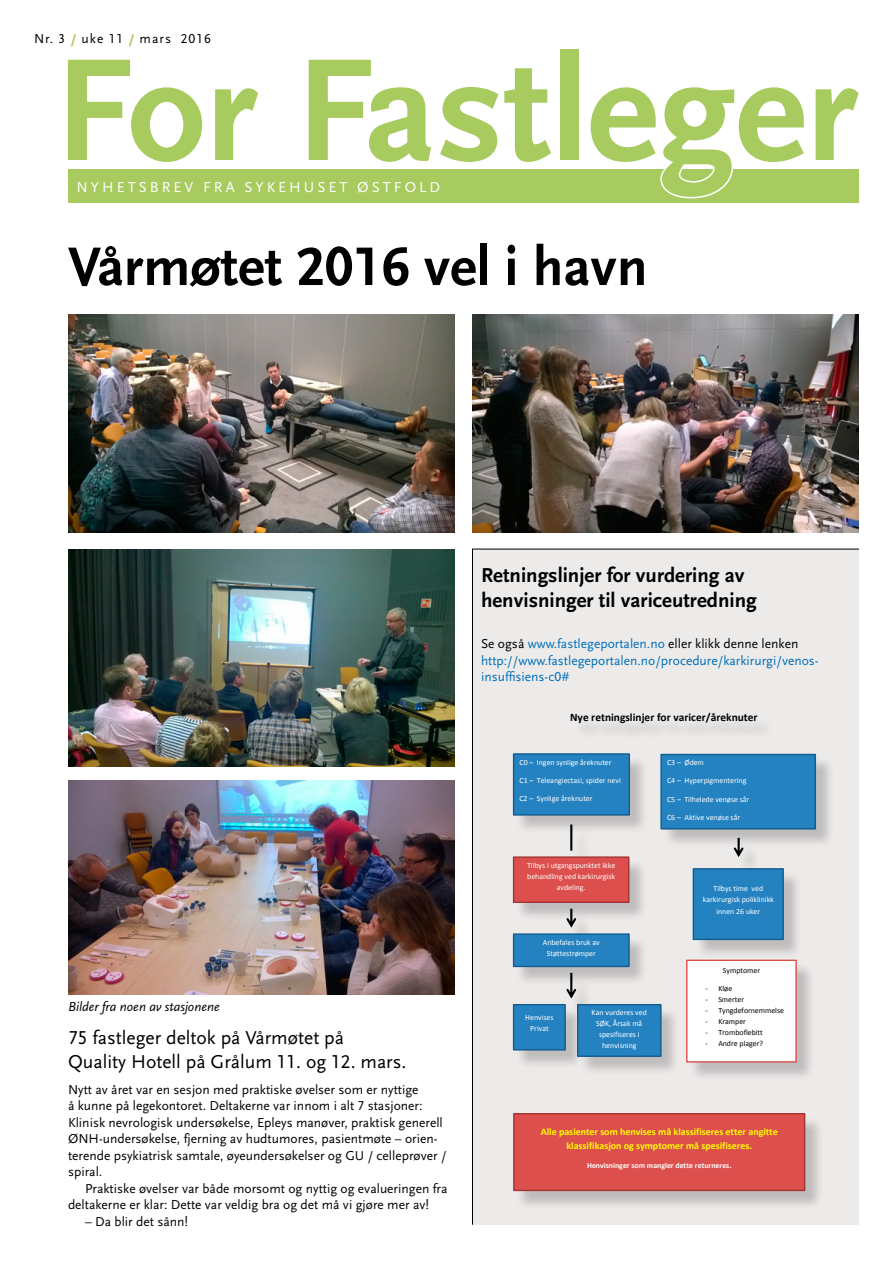
<style>
.page{position:relative;width:893px;height:1263px;background:#fff}
.page>*{position:absolute;margin:0;border:0;box-sizing:border-box;transform-origin:0 0}
.t1{font:700 151.95px "Scala Sans LF";color:#a8cb5f}
.t2{font:700 56.7px "Scala Sans LF";color:#000}
.t3{font:700 21px/25.2px "Scala Sans LF";color:#000}
.t4{font:19.5px/23.4px "Scala Sans LF";color:#000}
.t5{font:15px "Scala Sans LF";letter-spacing:.2em;color:#fff}
.t6{font:13.5px/16.5px "Scala Sans LF";color:#000}
.t7{font:13.5px/16.5px "Scala Sans LF";color:#006fba}
.t8{font:italic 13.5px "Scala Sans LF";color:#000}
.t9{font:13.5px "Scala Sans LF";letter-spacing:.075em;color:#000}
.t10{font:700 11.4px "Calibri";color:#000}
.t11{font:700 10.05px/14.1px "Calibri";color:#ff0;text-align:center}
.t12{font:7.8px/11.1px "Calibri";color:#fff;text-align:center}
.t13{font:7.8px "Calibri";color:#000}
.t14{font:700 7.8px "Calibri";color:#fff}
.s1{font-weight:700;color:#a8cb5f}
.s2{color:#000}
</style>
<div class="page">
<div style="left:68px;top:170px;width:791px;height:32px;background:#a8cb5f"></div>
<svg style="left:659px;top:169px;width:78px;height:30px"></svg>
<img style="left:472px;top:315px;width:387px;height:217px">
<img style="left:68px;top:549px;width:386px;height:218px">
<img style="left:68px;top:780px;width:386px;height:215px">
<img style="left:68px;top:315px;width:386px;height:217px">
<svg style="left:472px;top:548px;width:387px;height:677px;background:#cbc7ce"></svg>
<p class="t9" style="left:34px;top:32px;width:178px">Nr. 3 <span class="s1">/</span> uke 11 <span class="s1">/</span> mars 2016</p>
<h1 class="t1" style="left:54px;top:29px;width:805px">For Fastleger</h1>
<p class="t5" style="left:77px;top:179px;width:365px">Nyhetsbrev fra Sykehuset Østfold</p>
<h2 class="t2" style="left:68px;top:236px;width:581px">Vårmøtet 2016 vel i havn</h2>
<h3 class="t3" style="left:481px;top:563px;width:277px">Retningslinjer for vurdering av henvisninger til variceutredning</h3>
<p class="t7" style="left:481px;top:636px;width:339px"><span class="s2">Se også</span> www.fastlegeportalen.no <span class="s2">eller klikk denne lenken </span>http://www.fastlegeportalen.no/procedure/karkirurgi/venos&shy;insuffisiens-c0#</p>
<p class="t10" style="left:570px;top:710px;width:189px">Nye retningslinjer for varicer/åreknuter</p>
<p class="t12" style="left:519px;top:757px;width:94px">C0 – Ingen synlige åreknuter</p>
<p class="t12" style="left:519px;top:775px;width:103px">C1 – Teleangiectasi, spider nevi</p>
<p class="t12" style="left:519px;top:793px;width:75px">C2 – Synlige åreknuter</p>
<p class="t12" style="left:667px;top:757px;width:38px">C3 – Ødem</p>
<p class="t12" style="left:667px;top:775px;width:81px">C4 – Hyperpigmentering</p>
<p class="t12" style="left:667px;top:793px;width:84px">C5 – Tilhelede venøse sår</p>
<p class="t12" style="left:667px;top:811px;width:75px">C6 – Aktive venøse sår</p>
<p class="t8" style="left:68px;top:999px;width:153px">Bilder fra noen av stasjonene</p>
<h3 class="t4" style="left:68px;top:1026px;width:340px">75 fastleger deltok på Vårmøtet på<br>Quality Hotell på Grålum 11. og 12. mars.</h3>
<p class="t6" style="left:68px;top:1081px;width:380px">Nytt av året var en sesjon med praktiske øvelser som er nyttige<br>å kunne på legekontoret. Deltakerne var innom i alt 7 stasjoner:<br>Klinisk nevrologisk undersøkelse, Epleys manøver, praktisk generell ØNH -undersøkelse, fjerning av hudtumores, pasientmøte – orien&shy;terende psykiatrisk samtale, øyeundersøkelser og GU / celleprøver / spiral.</p>
<p class="t6" style="left:68px;top:1180px;width:381px;text-indent:17px">Praktiske øvelser var både morsomt og nyttig og evalueringen fra deltakerne er klar: Dette var veldig bra og det må vi gjøre mer av!</p>
<p class="t6" style="left:85px;top:1213px;width:105px">– Da blir det sånn!</p>
<p class="t12" style="left:527px;top:860px;width:90px">Tilbys i utgangspunktet ikke behandling ved karkirurgisk avdeling.</p>
<p class="t12" style="left:543px;top:937px;width:58px">Anbefales bruk av<br>Støttestrømper</p>
<p class="t12" style="left:525px;top:1012px;width:30px">Henvises<br>Privat</p>
<p class="t12" style="left:592px;top:1007px;width:57px">Kan vurderes ved<br>SØK, Årsak må spesifiseres i henvisning</p>
<p class="t12" style="left:703px;top:883px;width:73px">Tilbys time ved karkirurgisk poliklinikk innen 26 uker</p>
<p class="t13" style="left:723px;top:965px;width:39px">Symptomer</p>
<p class="t13" style="left:705px;top:983px;width:28px">- Kløe</p>
<p class="t13" style="left:705px;top:994px;width:40px">- Smerter</p>
<p class="t13" style="left:705px;top:1005px;width:80px">- Tyngdefornemmelse</p>
<p class="t13" style="left:705px;top:1016px;width:42px">- Kramper</p>
<p class="t13" style="left:705px;top:1027px;width:59px">- Tromboflebitt</p>
<p class="t13" style="left:705px;top:1038px;width:59px">- Andre plager?</p>
<p class="t11" style="left:541px;top:1124px;width:238px">Alle pasienter som henvises må klassifiseres etter angitte klassifikasjon og symptomer må spesifiseres.</p>
<p class="t14" style="left:587px;top:1160px;width:146px">Henvisninger som mangler dette returneres.</p>
</div>
